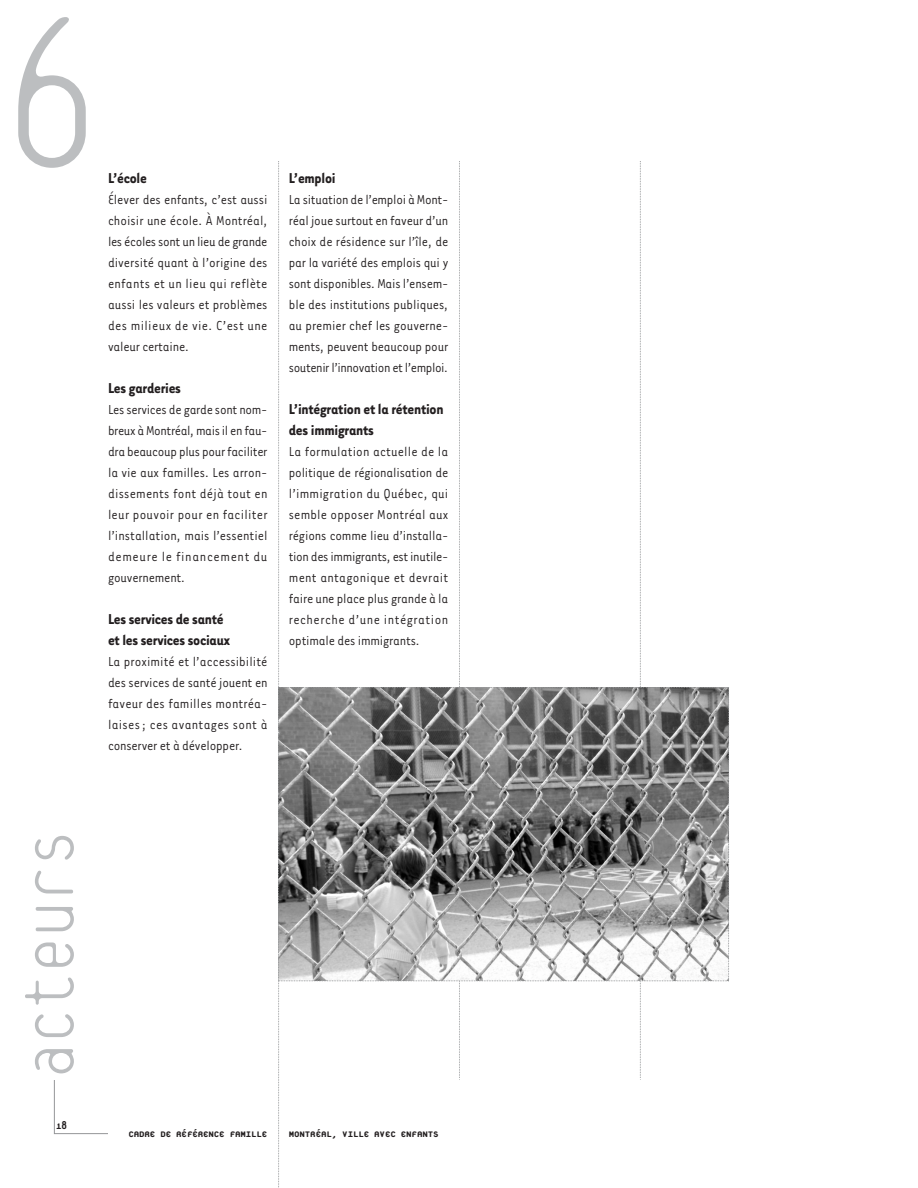
<style>
.page{position:relative;width:918px;height:1188px;background:#fff}
.page>*{position:absolute;margin:0;border:0;box-sizing:border-box;transform-origin:0 0}
.t1{font:100 225px "Platelet";color:#bcbec0}
.t2{font:100 81px "Platelet";letter-spacing:-.025em;color:#bcbec0}
.t3{font:700 16.5px/21px "Tarzana Narrow";letter-spacing:-.015em;color:#231f20}
.t4{font:15px/21px "Tarzana Narrow";letter-spacing:-.015em;color:#231f20;text-align:justify}
.t5{font:800 12px "Platelet";letter-spacing:-.015em;color:#231f20}
</style>
<div class="page">
<svg style="left:54px;top:1080px;width:54px;height:54px"></svg>
<svg style="left:278px;top:161px;width:451px;height:1027px"></svg>
<h1 class="t1" style="left:0;top:5px;width:105px">6</h1>
<p class="t3" style="left:108px;top:169px;width:40px">L’école</p>
<p class="t4" style="left:108px;top:189px;width:161px">Élever des enfants, c’est aussi choisir une école. À Montréal, les écoles sont un lieu de grande diversité quant à l’origine des enfants et un lieu qui reflète aussi les valeurs et problèmes des milieux de vie. C’est une valeur certaine.</p>
<p class="t3" style="left:108px;top:379px;width:74px">Les garderies</p>
<p class="t4" style="left:108px;top:399px;width:161px">Les services de garde sont nom&shy;breux à Montréal, mais il en fau&shy;dra beaucoup plus pour faciliter la vie aux familles. Les arron&shy;dissements font déjà tout en leur pouvoir pour en faciliter l’installation, mais l’essentiel demeure le financement du gouvernement.</p>
<p class="t3" style="left:108px;top:610px;width:123px">Les services de santé et les services sociaux</p>
<p class="t4" style="left:108px;top:651px;width:161px">La proximité et l’accessibilité des services de santé jouent en faveur des familles montréa&shy;laises ; ces avantages sont à conserver et à développer.</p>
<p class="t3" style="left:289px;top:169px;width:48px">L’emploi</p>
<p class="t4" style="left:289px;top:189px;width:161px">La situation de l’emploi à Mont&shy;réal joue surtout en faveur d’un choix de résidence sur l’île, de par la variété des emplois qui y sont disponibles. Mais l’ensem&shy;ble des institutions publiques, au premier chef les gouverne&shy;ments, peuvent beaucoup pour soutenir l’innovation et l’emploi.</p>
<p class="t3" style="left:289px;top:400px;width:156px">L’intégration et la rétention des immigrants</p>
<p class="t4" style="left:289px;top:441px;width:161px">La formulation actuelle de la politique de régionalisation de l’immigration du Québec, qui semble opposer Montréal aux régions comme lieu d’installa&shy;tion des immigrants, est inutile&shy;ment antagonique et devrait faire une place plus grande à la recherche d’une intégration optimale des immigrants.</p>
<h2 class="t2" style="left:15px;top:1080px;width:252px;rotate:-90deg">acteurs</h2>
<p class="t5" style="left:56px;top:1120px;width:12px">18</p>
<p class="t5" style="left:128px;top:1128px;width:141px">CADRE DE RÉFÉRENCE FAMILLE</p>
<p class="t5" style="left:289px;top:1128px;width:151px">MONTRÉAL, VILLE AVEC ENFANTS</p>
</div>
